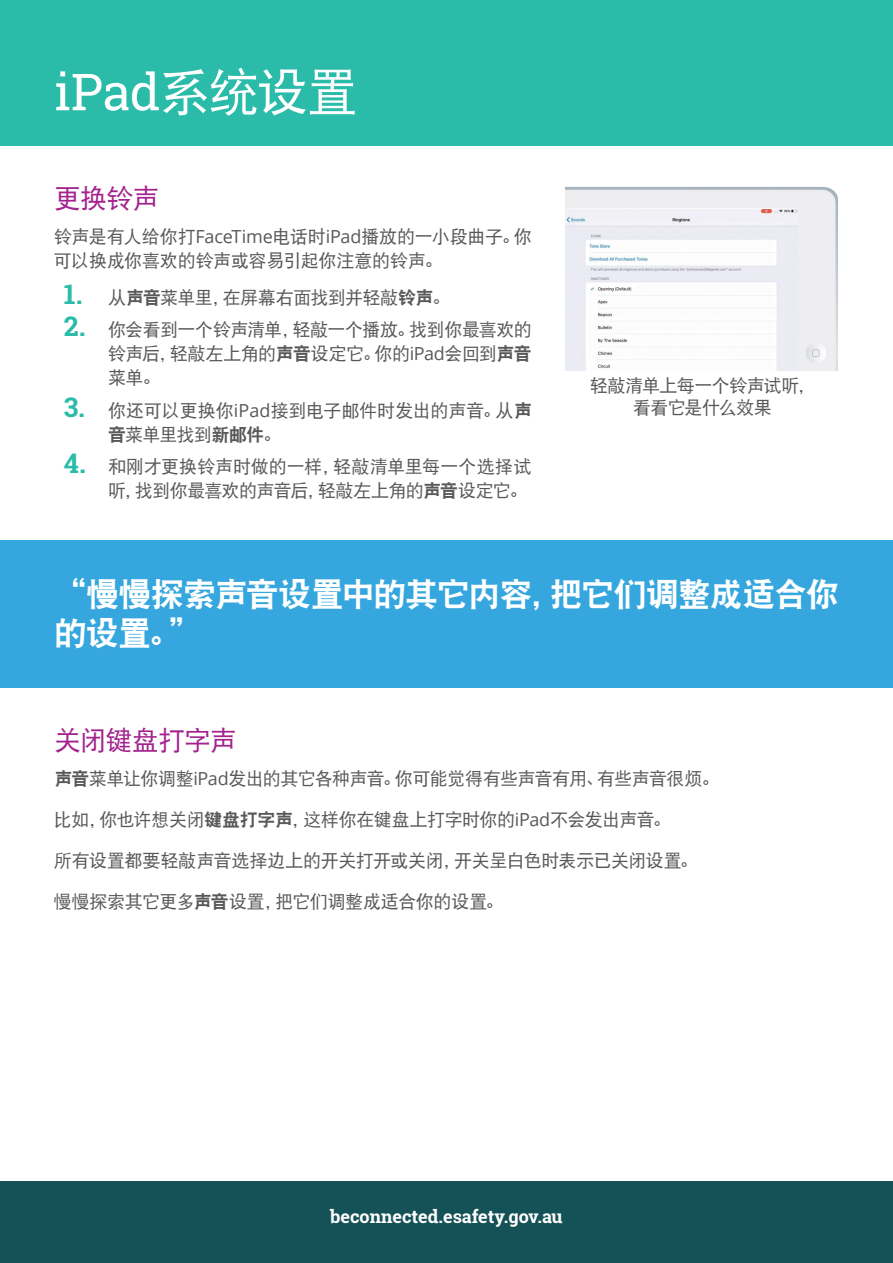
<style>
.page{position:relative;width:893px;height:1263px;background:#fff}
.page>*{position:absolute;margin:0;border:0;box-sizing:border-box;transform-origin:0 0}
.t1{font:51px "Roboto Slab";color:#fff}
.t2{font:33px/39px "DF Hei W9";letter-spacing:-.03em;color:#fff}
.t3{font:27px "DF Hei W5";letter-spacing:-.04em;color:#a3228e}
.t4{font:18px/24px "DF Hei W5";letter-spacing:-.025em;color:#57585a}
.t5{font:18px/24px "DF Hei W5";letter-spacing:-.005em;color:#57585a}
.t6{font:700 18px "Roboto Slab";color:#fff}
.s1{font-family:"DF Hei W5"}
.s2{font-family:"Open Sans"}
.s3{font-family:"Roboto Slab";font-weight:700;font-size:27px;color:#2abca8}
.s4{font-family:"DF Hei W9"}
</style>
<div class="page">
<div style="left:0;top:1181px;width:893px;height:82px;background:#155257"></div>
<div style="left:0;top:0;width:893px;height:145px;background:#2abca8"></div>
<div style="left:0;top:540px;width:893px;height:147px;background:#35a7de"></div>
<img style="left:566px;top:186px;width:272px;height:184px">
<img style="left:566px;top:209px;width:232px;height:161px">
<h1 class="t1" style="left:54px;top:57px;width:305px">iPad<span class="s1">系统设置</span></h1>
<h3 class="t3" style="left:54px;top:185px;width:106px">更换铃声</h3>
<p class="t4" style="left:54px;top:225px;width:479px">铃声是有人给你打<span class="s2">FaceTime</span>电话时<span class="s2">iPad</span>播放的一小段曲子。你可以换成你喜欢的铃声或容易引起你注意的铃声。</p>
<p class="t4" style="left:64px;top:285px;width:387px"><span class="s3">1.</span> 从<span class="s4">声音</span>菜单里，在屏幕右面找到并轻敲<span class="s4">铃声</span>。</p>
<p class="t4" style="left:108px;top:318px;width:425px;text-align:justify;text-indent:-44px"><span class="s3">2.</span> 你会看到一个铃声清单，轻敲一个播放。找到你最喜欢的铃声后，轻敲左上角的<span class="s4">声音</span>设定它。你的<span class="s2">iPad</span>会回到<span class="s4">声音</span>菜单。</p>
<p class="t5" style="left:108px;top:398px;width:425px;text-indent:-44px"><span class="s3">3.</span> 你还可以更换你<span class="s2">iPad</span>接到电子邮件时发出的声音。从<span class="s4">声音</span>菜单里找到<span class="s4">新邮件</span>。</p>
<p class="t4" style="left:64px;top:455px;width:469px;text-align:right"><span class="s3">4.</span> 和刚才更换铃声时做的一样，轻敲清单里每一个选择试听，找到你最喜欢的声音后，轻敲左上角的<span class="s4">声音</span>设定它。</p>
<p class="t4" style="left:590px;top:375px;width:226px;line-height:21.6px;text-align:center">轻敲清单上每一个铃声试听，看看它是什么效果</p>
<h2 class="t2" style="left:54px;top:574px;width:786px">“慢慢探索声音设置中的其它内容，把它们调整成适合你的设置。”</h2>
<h3 class="t3" style="left:54px;top:727px;width:184px">关闭键盘打字声</h3>
<p class="t4" style="left:54px;top:767px;width:667px"><span class="s4">声音</span>菜单让你调整<span class="s2">iPad</span>发出的其它各种声音。你可能觉得有些声音有用、有些声音很烦。</p>
<p class="t4" style="left:54px;top:808px;width:618px">比如，你也许想关闭<span class="s4">键盘打字声</span>，这样你在键盘上打字时你的<span class="s2">iPad</span>不会发出声音。</p>
<p class="t4" style="left:54px;top:849px;width:645px">所有设置都要轻敲声音选择边上的开关打开或关闭，开关呈白色时表示已关闭设置。</p>
<p class="t4" style="left:54px;top:890px;width:451px">慢慢探索其它更多<span class="s4">声音</span>设置，把它们调整成适合你的设置。</p>
<p class="t6" style="left:330px;top:1204px;width:234px">beconnected.esafety.gov.au</p>
</div>
